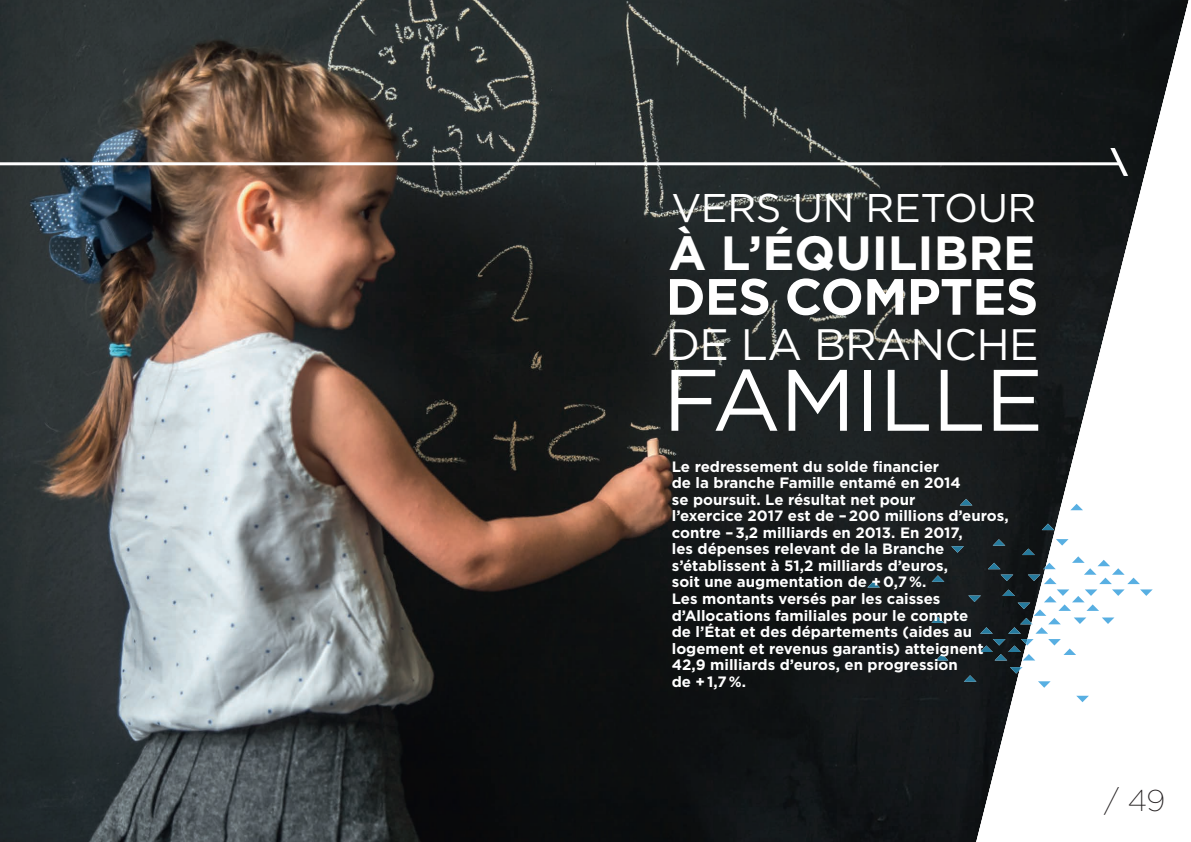
<style>
.page{position:relative;width:1191px;height:842px;background:#fff}
.page>*{position:absolute;margin:0;border:0;box-sizing:border-box;transform-origin:0 0}
.t1{font:87px "Gotham";letter-spacing:-.01em;color:#fff}
.t2{font:700 51px "Gotham";letter-spacing:-.015em;color:#fff}
.t3{font:700 48px "Gotham";color:#fff}
.t4{font:44px "Gotham";letter-spacing:-.015em;color:#fff}
.t5{font:40px "Gotham";letter-spacing:-.01em;color:#fff}
.t6{font:200 30px "Gotham";color:#231f20}
.t7{font:700 15px/16.5px "Gotham";color:#fff}
</style>
<div class="page">
<img style="left:0;top:0;width:976px;height:842px">
<svg style="left:976px;top:0;width:213px;height:842px"></svg>
<svg style="left:1076px;top:696px;width:13px;height:6px"></svg>
<svg style="left:1010px;top:667px;width:12px;height:7px"></svg>
<svg style="left:1038px;top:681px;width:12px;height:7px"></svg>
<svg style="left:867px;top:581px;width:13px;height:6px"></svg>
<svg style="left:959px;top:499px;width:13px;height:6px"></svg>
<svg style="left:1070px;top:504px;width:13px;height:6px"></svg>
<svg style="left:1041px;top:524px;width:13px;height:6px"></svg>
<svg style="left:931px;top:539px;width:221px;height:121px"></svg>
<svg style="left:963px;top:675px;width:13px;height:7px"></svg>
<hr style="left:595px;top:162px;width:525px;height:3px;background:#fff">
<hr style="left:0;top:162px;width:595px;height:3px;background:#fff">
<svg style="left:1110px;top:148px;width:18px;height:28px"></svg>
<h3 class="t5" style="left:671px;top:182px;width:367px">VERS UN RETOUR</h3>
<h3 class="t3" style="left:668px;top:221px;width:368px">à l’équilibre</h3>
<h2 class="t2" style="left:665px;top:263px;width:374px">des comptes</h2>
<h3 class="t4" style="left:665px;top:316px;width:374px">DE LA BRANCHE</h3>
<h1 class="t1" style="left:663px;top:344px;width:382px">FAMILLE</h1>
<p class="t7" style="left:672px;top:458px;width:338px">le redressement du solde financier<br>de la branche famille entamé en 2014<br>se poursuit. le résultat net pour<br>l’exercice 2017 est de – 200 millions d’euros, contre – 3,2 milliards en 2013. en 2017,<br>les dépenses relevant de la branche s’établissent à 51,2 milliards d’euros,<br>soit une augmentation de + 0,7 %.<br>les montants versés par les caisses d’allocations familiales pour le compte<br>de l’état et des départements (aides au logement et revenus garantis) atteignent 42,9 milliards d’euros, en progression<br>de + 1,7 %.</p>
<h3 class="t6" style="left:1104px;top:781px;width:62px">/ 49</h3>
</div>
